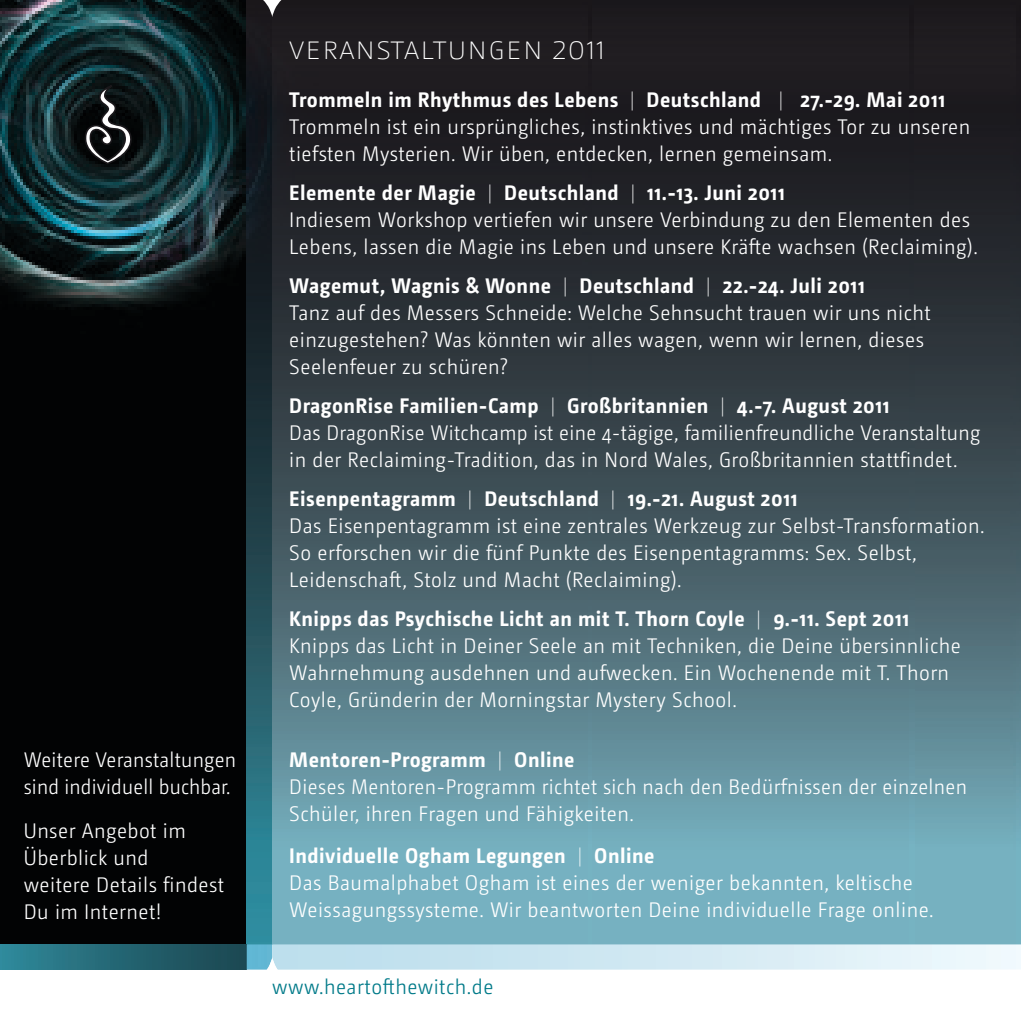
<style>
.page{position:relative;width:1021px;height:1021px;background:#fff}
.page>*{position:absolute;margin:0;border:0;box-sizing:border-box;transform-origin:0 0}
.t1{font:200 33px "Camingo";letter-spacing:.025em;color:#fff;scale:.95 1}
.t2{font:300 21px/27px "Camingo";letter-spacing:.025em;color:#fff;scale:.95 1}
.t3{font:300 21px/27px "Camingo";letter-spacing:.025em;color:#fff;scale:.93 1}
.t4{font:300 21px "Camingo";letter-spacing:.025em;color:#007a89;scale:.95 1}
.s1{font-weight:700}
.s2{font-weight:200}
</style>
<div class="page">
<img style="left:0;top:0;width:1020px;height:970px">
<svg style="left:85px;top:86px;width:49px;height:126px;background:#243033"></svg>
<svg style="left:259px;top:0;width:26px;height:17px"></svg>
<img style="left:285px;top:969px;width:735px;height:1px">
<svg style="left:247px;top:944px;width:38px;height:26px"></svg>
<p class="t3" style="left:24px;top:747px;width:230px">Weitere Veranstaltungen sind individuell buchbar.</p>
<p class="t2" style="left:24px;top:817px;width:212px">Unser Angebot im<br>Überblick und<br>weitere Details findest<br>Du im Internet!</p>
<h1 class="t1" style="left:289px;top:29px;width:333px">VERANSTALTUNGEN 2011</h1>
<p class="t2" style="left:289px;top:86px;width:718px"><span class="s1">Trommeln im Rhythmus des Lebens</span> <span class="s2">|</span> <span class="s1">Deutschland</span> <span class="s2">|</span> <span class="s1">27.-29. Mai 2011<br></span>Trommeln ist ein ursprüngliches, instinktives und mächtiges Tor zu unseren tiefsten Mysterien. Wir üben, entdecken, lernen gemeinsam.</p>
<p class="t2" style="left:289px;top:179px;width:726px"><span class="s1">Elemente der Magie</span> <span class="s2">|</span> <span class="s1">Deutschland</span> <span class="s2">|</span> <span class="s1">11.-13. Juni 2011<br></span>Indiesem Workshop vertiefen wir unsere Verbindung zu den Elementen des<br>Lebens, lassen die Magie ins Leben und unsere Kräfte wachsen (Reclaiming).</p>
<p class="t2" style="left:289px;top:272px;width:676px"><span class="s1">Wagemut, Wagnis &amp; Wonne</span> <span class="s2">|</span> <span class="s1">Deutschland</span> <span class="s2">|</span> <span class="s1">22.-24. Juli 2011<br></span>Tanz auf des Messers Schneide: Welche Sehnsucht trauen wir uns nicht einzugestehen? Was könnten wir alles wagen, wenn wir lernen, dieses Seelenfeuer zu schüren?</p>
<p class="t3" style="left:289px;top:392px;width:744px"><span class="s1">DragonRise Familien-Camp</span> <span class="s2">|</span> <span class="s1">Großbritannien</span> <span class="s2">|</span> <span class="s1">4.-7. August 2011<br></span>Das DragonRise Witchcamp ist eine 4-tägige, familienfreundliche Veranstaltung in der Reclaiming-Tradition, das in Nord Wales, Großbritannien stattfindet.</p>
<p class="t2" style="left:289px;top:485px;width:733px"><span class="s1">Eisenpentagramm</span> <span class="s2">|</span> <span class="s1">Deutschland</span> <span class="s2">|</span> <span class="s1">19.-21. August 2011<br></span>Das Eisenpentagramm ist eine zentrales Werkzeug zur Selbst-Transformation.<br>So erforschen wir die fünf Punkte des Eisenpentagramms: Sex. Selbst, Leidenschaft, Stolz und Macht (Reclaiming).</p>
<p class="t2" style="left:289px;top:605px;width:708px"><span class="s1">Knipps das Psychische Licht an mit T. Thorn Coyle</span> <span class="s2">|</span> <span class="s1">9.-11. Sept 2011<br></span>Knipps das Licht in Deiner Seele an mit Techniken, die Deine übersinnliche Wahrnehmung ausdehnen und aufwecken. Ein Wochenende mit T. Thorn Coyle, Gründerin der Morningstar Mystery School.</p>
<p class="t3" style="left:289px;top:746px;width:730px"><span class="s1">Mentoren-Programm</span> <span class="s2">|</span> <span class="s1">Online<br></span>Dieses Mentoren-Programm richtet sich nach den Bedürfnissen der einzelnen<br>Schüler, ihren Fragen und Fähigkeiten.</p>
<p class="t2" style="left:289px;top:842px;width:680px"><span class="s1">Individuelle Ogham Legungen</span> <span class="s2">|</span> <span class="s1">Online<br></span>Das Baumalphabet Ogham ist eines der weniger bekannten, keltische<br>Weissagungssysteme. Wir beantworten Deine individuelle Frage online.</p>
<p class="t4" style="left:272px;top:974px;width:234px">www.heartofthewitch.de</p>
</div>
